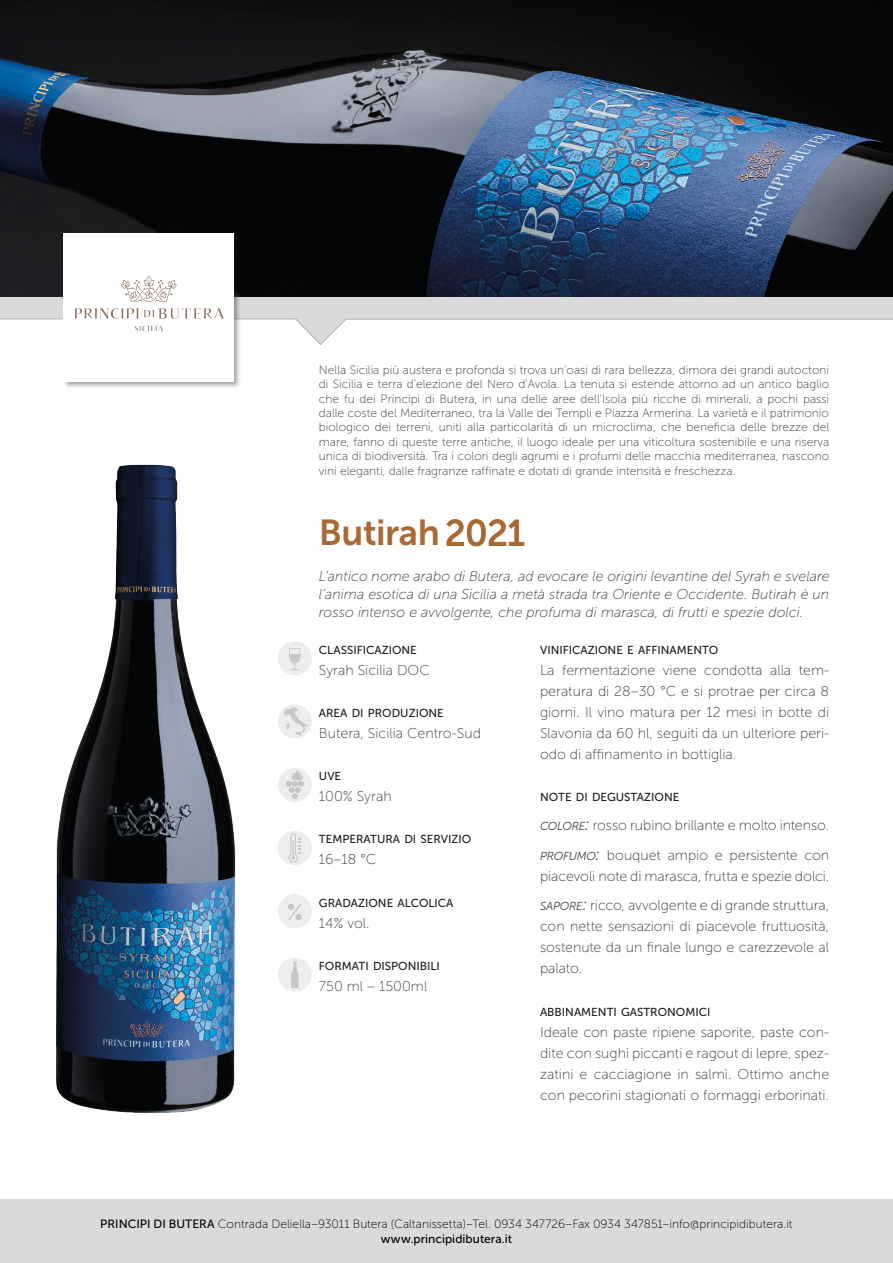
<style>
.page{position:relative;width:893px;height:1263px;background:#fff}
.page>*{position:absolute;margin:0;border:0;box-sizing:border-box;transform-origin:0 0}
.t1{font:36px "Museo Sans 700";letter-spacing:-.015em;color:#a96934}
.t2{font:14.25px/21px "Museo Sans 100";color:#3d3d3c;text-align:justify}
.t3{font:italic 14.25px/18px "Museo Sans 100";color:#3d3d3c;text-align:justify}
.t4{font:12px/14.4px "Museo Sans 100";color:#3d3d3c;text-align:justify}
.t5{font:12px "Museo Sans 100";letter-spacing:.005em;color:#000}
.t6{font:12px "Museo Sans 500";color:#000}
.t7{font:11.55px "Museo Sans 500";color:#1d1d1b}
.s1{font-family:"Museo Sans 500"}
.s2{font-family:"Museo Sans 300";font-style:italic;font-size:11.55px}
.s3{font-family:"Museo Sans 300";font-style:italic;font-size:16.5px}
</style>
<div class="page">
<img style="left:0;top:0;width:893px;height:298px">
<div style="left:0;top:298px;width:893px;height:21px;background:#dadada"></div>
<div style="left:0;top:1199px;width:893px;height:64px;background:#dadada"></div>
<div style="left:62px;top:231px;width:179px;height:158px;background:#1d1d1b;opacity:.4"></div>
<div style="left:64px;top:233px;width:170px;height:149px;background:#fff"></div>
<svg style="left:121px;top:276px;width:56px;height:26px"></svg>
<svg style="left:0;top:308px;width:893px;height:37px"></svg>
<img style="left:56px;top:464px;width:180px;height:649px">
<div style="left:278px;top:641px;width:34px;height:34px;background:#ededed;border-radius:50%"></div>
<svg style="left:289px;top:648px;width:11px;height:22px"></svg>
<div style="left:278px;top:704px;width:34px;height:34px;background:#ededed;border-radius:50%"></div>
<svg style="left:284px;top:707px;width:24px;height:29px"></svg>
<div style="left:278px;top:768px;width:34px;height:34px;background:#ededed;border-radius:50%"></div>
<svg style="left:286px;top:770px;width:18px;height:29px"></svg>
<div style="left:278px;top:831px;width:34px;height:34px;background:#ededed;border-radius:50%"></div>
<svg style="left:288px;top:833px;width:13px;height:30px"></svg>
<div style="left:278px;top:894px;width:34px;height:34px;background:#ededed;border-radius:50%"></div>
<svg style="left:288px;top:904px;width:14px;height:16px"></svg>
<div style="left:278px;top:957px;width:34px;height:34px;background:#ededed;border-radius:50%"></div>
<svg style="left:291px;top:961px;width:8px;height:27px"></svg>
<p class="t4" style="left:319px;top:363px;width:512px">Nella Sicilia più austera e profonda si trova un’oasi di rara bellezza, dimora dei grandi autoctoni di Sicilia e terra d’elezione del Nero d’Avola. La tenuta si estende attorno ad un antico baglio che fu dei Principi di Butera, in una delle aree dell’Isola più ricche di minerali, a pochi passi dalle coste del Mediterraneo, tra la Valle dei Templi e Piazza Armerina. La varietà e il patrimonio biologico dei terreni, uniti alla particolarità di un microclima, che beneficia delle brezze del mare, fanno di queste terre antiche, il luogo ideale per una viticoltura sostenibile e una riserva unica di biodiversità. Tra i colori degli agrumi e i profumi delle macchia mediterranea, nascono vini eleganti, dalle fragranze raffinate e dotati di grande intensità e freschezza.</p>
<h1 class="t1" style="left:319px;top:513px;width:207px">Butirah <span class="s1">2021</span></h1>
<p class="t3" style="left:319px;top:567px;width:512px">L’antico nome arabo di Butera, ad evocare le origini levantine del Syrah e svelare l’anima esotica di una Sicilia a metà strada tra Oriente e Occidente. Butirah è un rosso intenso e avvolgente, che profuma di marasca, di frutti e spezie dolci.</p>
<p class="t7" style="left:540px;top:643px;width:180px">VINIFICAZIONE E AFFINAMENTO</p>
<p class="t2" style="left:540px;top:659px;width:291px">La fermentazione viene condotta alla tem&shy;peratura di 28–30 °C e si protrae per circa 8 giorni. Il vino matura per 12 mesi in botte di Slavonia da 60 hl, seguiti da un ulteriore peri&shy;odo di affinamento in bottiglia.</p>
<p class="t7" style="left:540px;top:790px;width:141px">NOTE DI DEGUSTAZIONE</p>
<p class="t2" style="left:540px;top:811px;width:291px;line-height:29.5px"><span class="s2">COLORE</span><span class="s3">:</span> rosso rubino brillante e molto intenso.<br><span class="s2">PROFUMO</span><span class="s3">:</span> bouquet ampio e persistente con</p>
<p class="t2" style="left:540px;top:861px;width:291px;line-height:29.5px">piacevoli note di marasca, frutta e spezie dolci.<br><span class="s2">SAPORE</span><span class="s3">:</span> ricco, avvolgente e di grande struttura,</p>
<p class="t2" style="left:540px;top:916px;width:291px">con nette sensazioni di piacevole fruttuosità, sostenute da un finale lungo e carezzevole al palato.</p>
<p class="t7" style="left:540px;top:1005px;width:172px">ABBINAMENTI GASTRONOMICI</p>
<p class="t2" style="left:540px;top:1021px;width:291px">Ideale con paste ripiene saporite, paste con&shy;dite con sughi piccanti e ragout di lepre, spez&shy;zatini e cacciagione in salmì. Ottimo anche con pecorini stagionati o formaggi erborinati.</p>
<p class="t7" style="left:319px;top:643px;width:99px">CLASSIFICAZIONE</p>
<p class="t2" style="left:319px;top:659px;width:112px">Syrah Sicilia DOC</p>
<p class="t7" style="left:319px;top:706px;width:126px">AREA DI PRODUZIONE</p>
<p class="t2" style="left:319px;top:723px;width:164px">Butera, Sicilia Centro-Sud</p>
<p class="t7" style="left:319px;top:770px;width:24px">UVE</p>
<p class="t2" style="left:319px;top:786px;width:74px">100% Syrah</p>
<p class="t7" style="left:319px;top:833px;width:154px">TEMPERATURA DI SERVIZIO</p>
<p class="t2" style="left:319px;top:849px;width:59px">16–18 °C</p>
<p class="t7" style="left:319px;top:896px;width:136px">GRADAZIONE ALCOLICA</p>
<p class="t2" style="left:319px;top:912px;width:52px">14% vol.</p>
<p class="t7" style="left:319px;top:960px;width:123px">FORMATI DISPONIBILI</p>
<p class="t2" style="left:319px;top:976px;width:110px">750 ml – 1500ml</p>
<p class="t5" style="left:100px;top:1218px;width:694px"><span class="s1">PRINCIPI DI BUTERA</span> Contrada Deliella–93011 Butera (Caltanissetta)–Tel. 0934 347726–Fax 0934 347851–info@principidibutera.it</p>
<p class="t6" style="left:381px;top:1232px;width:133px">www.principidibutera.it</p>
</div>
